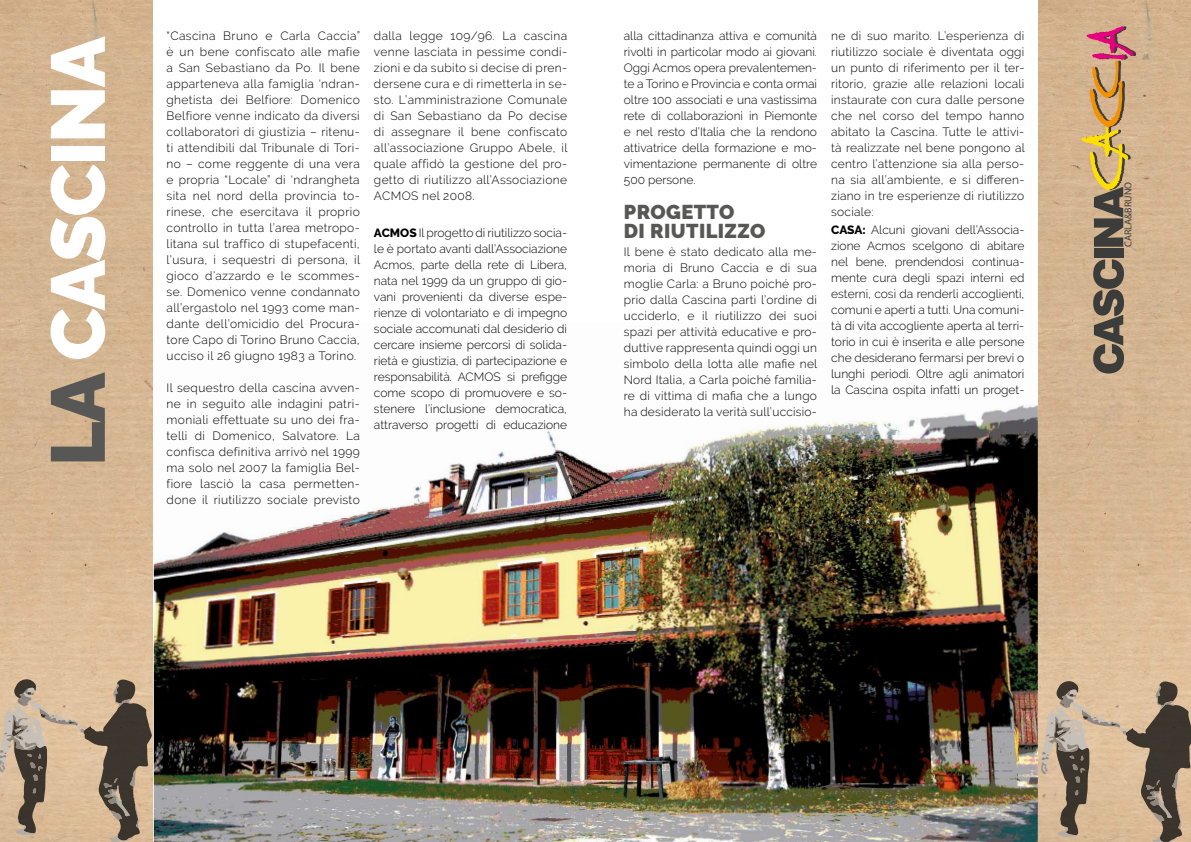
<style>
.page{position:relative;width:1191px;height:842px;background:#fff}
.page>*{position:absolute;margin:0;border:0;box-sizing:border-box;transform-origin:0 0}
.t1{font:900 76px "Raleway";letter-spacing:-.02em;color:#fff}
.t2{font:900 20px/19px "Raleway";letter-spacing:.02em;color:#575756}
.t3{font:300 12px/16px "Raleway";letter-spacing:.02em;color:#000;text-align:justify}
.t4{font:10px "Myriad Pro";color:#3c3c3b}
.s1{font-weight:800}
.s2{color:#575756}
</style>
<div class="page">
<img style="left:1038px;top:0;width:153px;height:842px">
<img style="left:154px;top:405px;width:883px;height:437px">
<div style="left:0;top:0;width:152px;height:842px;background:#d5b592"></div>
<svg style="left:0;top:678px;width:152px;height:164px"></svg>
<svg style="left:1040px;top:680px;width:151px;height:162px;background:#ac977d"></svg>
<svg style="left:1093px;top:259px;width:31px;height:114px;background:#776b5c"></svg>
<div style="left:1094px;top:249px;width:29px;height:9px;background:#3c3c3b"></div>
<svg style="left:1081px;top:26px;width:55px;height:221px;background:#c09970"></svg>
<p class="t3" style="left:374px;top:27px;width:195px">dalla legge 109/96. La cascina venne lasciata in pessime condi&shy;zioni e da subito si decise di pren&shy;dersene cura e di rimetterla in se&shy;sto. L’amministrazione Comunale di San Sebastiano da Po decise di assegnare il bene confiscato all’associazione Gruppo Abele, il quale affidò la gestione del pro&shy;getto di riutilizzo all’Associazione ACMOS nel 2008.</p>
<p class="t3" style="left:374px;top:225px;width:195px"><span class="s1">ACMOS</span> Il progetto di riutilizzo socia&shy;le è portato avanti dall’Associazione Acmos, parte della rete di Libera, nata nel 1999 da un gruppo di gio&shy;vani provenienti da diverse espe&shy;rienze di volontariato e di impegno sociale accomunati dal desiderio di cercare insieme percorsi di solida&shy;rietà e giustizia, di partecipazione e responsabilità. ACMOS si prefigge come scopo di promuovere e so&shy;stenere l’inclusione democratica, attraverso progetti di educazione</p>
<h1 class="t1" style="left:34px;top:466px;width:431px;rotate:-90deg"><span class="s2">LA</span> CASCINA</h1>
<p class="t3" style="left:624px;top:27px;width:195px">alla cittadinanza attiva e comunità rivolti in particolar modo ai giovani.<br>Oggi Acmos opera prevalentemen&shy;te a Torino e Provincia e conta ormai oltre 100 associati e una vastissima rete di collaborazioni in Piemonte e nel resto d’Italia che la rendono attivatrice della formazione e mo&shy;vimentazione permanente di oltre 500 persone.</p>
<p class="t3" style="left:167px;top:27px;width:195px">“Cascina Bruno e Carla Caccia” è un bene confiscato alle mafie a San Sebastiano da Po. Il bene apparteneva alla famiglia ‘ndran&shy;ghetista dei Belfiore: Domenico Belfiore venne indicato da diversi collaboratori di giustizia – ritenu&shy;ti attendibili dal Tribunale di Tori&shy;no – come reggente di una vera e propria “Locale” di ‘ndrangheta sita nel nord della provincia to&shy;rinese, che esercitava il proprio controllo in tutta l’area metropo&shy;litana sul traffico di stupefacenti, l’usura, i sequestri di persona, il gioco d’azzardo e le scommes&shy;se. Domenico venne condannato all’ergastolo nel 1993 come man&shy;dante dell’omicidio del Procura&shy;tore Capo di Torino Bruno Caccia, ucciso il 26 giugno 1983 a Torino.</p>
<p class="t3" style="left:167px;top:379px;width:195px">Il sequestro della cascina avven&shy;ne in seguito alle indagini patri&shy;moniali effettuate su uno dei fra&shy;telli di Domenico, Salvatore. La confisca definitiva arrivò nel 1999 ma solo nel 2007 la famiglia Bel&shy;fiore lasciò la casa permetten&shy;done il riutilizzo sociale previsto</p>
<h2 class="t2" style="left:624px;top:202px;width:143px">PROGETTO<br>DI RIUTILIZZO</h2>
<p class="t3" style="left:624px;top:244px;width:195px">Il bene è stato dedicato alla me&shy;moria di Bruno Caccia e di sua moglie Carla: a Bruno poiché pro&shy;prio dalla Cascina partì l’ordine di ucciderlo, e il riutilizzo dei suoi spazi per attività educative e pro&shy;duttive rappresenta quindi oggi un simbolo della lotta alle mafie nel Nord Italia, a Carla poiché familia&shy;re di vittima di mafia che a lungo ha desiderato la verità sull’uccisio-</p>
<p class="t3" style="left:831px;top:27px;width:195px">ne di suo marito. L’esperienza di riutilizzo sociale è diventata oggi un punto di riferimento per il ter&shy;ritorio, grazie alle relazioni locali instaurate con cura dalle persone che nel corso del tempo hanno abitato la Cascina. Tutte le attivi&shy;tà realizzate nel bene pongono al centro l’attenzione sia alla perso&shy;na sia all’ambiente, e si differen&shy;ziano in tre esperienze di riutilizzo sociale:</p>
<p class="t3" style="left:831px;top:222px;width:195px"><span class="s1">CASA:</span> Alcuni giovani dell’Associa&shy;zione Acmos scelgono di abitare nel bene, prendendosi continua&shy;mente cura degli spazi interni ed esterni, così da renderli accoglienti, comuni e aperti a tutti. Una comuni&shy;tà di vita accogliente aperta al terri&shy;torio in cui è inserita e alle persone che desiderano fermarsi per brevi o lunghi periodi. Oltre agli animatori la Cascina ospita infatti un proget-</p>
<p class="t4" style="left:1121px;top:247px;width:66px;rotate:-90deg">CARLA&amp;BRUNO</p>
</div>
